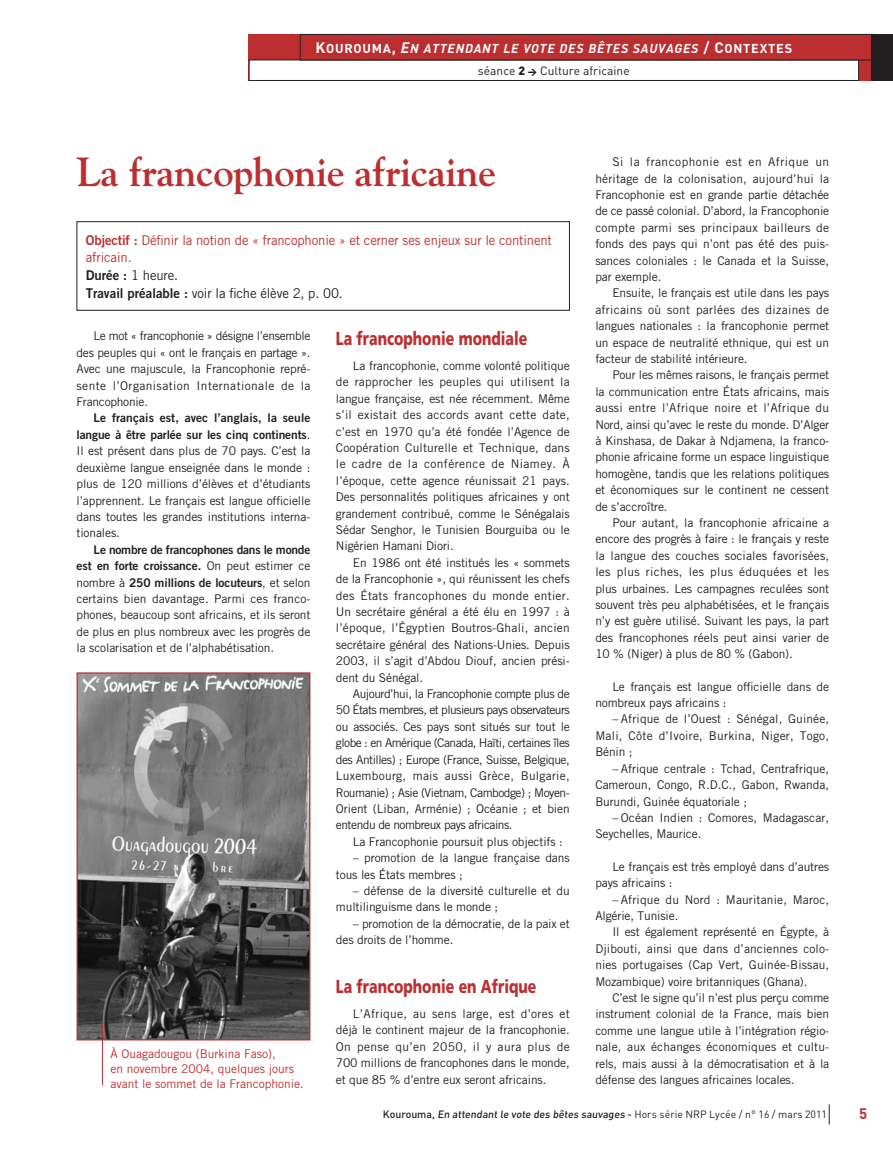
<style>
.page{position:relative;width:893px;height:1149px;background:#fff}
.page>*{position:absolute;margin:0;border:0;box-sizing:border-box;transform-origin:0 0}
.t1{font:700 40.5px "Goudy";letter-spacing:-.015em;color:#bc2f31}
.t2{font:900 18.75px "Frutiger";color:#bc2f31;scale:.75 1}
.t3{font:700 15px "DIN";color:#bc2f31}
.t4{font:13.5px/16.2px "Trade Gothic";letter-spacing:-.01em;color:#bc2f31}
.t5{font:13.5px/18.3px "Trade Gothic";letter-spacing:-.01em;color:#231f20}
.t6{font:italic 700 12.75px "DIN";letter-spacing:.06em;color:#fff}
.t7{font:12px/16.4px "Trade Gothic";letter-spacing:-.01em;color:#231f20;text-align:justify}
.t8{font:12px/16.4px "Trade Gothic Bold Two";letter-spacing:-.01em;color:#231f20;text-align:right}
.t9{font:12px/15px "Trade Gothic";color:#bc2f31}
.t10{font:12px/16.4px "Trade Gothic";letter-spacing:.01em;color:#231f20}
.t11{font:12px "DIN";color:#231f20}
.t12{font:500 10.5px "DIN";color:#231f20}
.s1{font-style:normal;font-size:15px}
.s2{font-style:normal}
.s3{font-size:15px}
.s4{font-weight:900}
.s5{font-weight:900;font-size:9px}
.s6{font-family:"Trade Gothic Bold Two"}
.s7{font-family:"Trade Gothic"}
.s8{font-weight:400}
</style>
<div class="page">
<svg style="left:829px;top:1104px;width:1px;height:20px"></svg>
<div style="left:77px;top:221px;width:493px;height:89px;border:1px solid #231f20"></div>
<div style="left:249px;top:34px;width:627px;height:47px;background:#bc2f31"></div>
<div style="left:249px;top:60px;width:610px;height:20px;background:#fff"></div>
<div style="left:249px;top:60px;width:610px;height:21px;border:1px solid #231f20"></div>
<div style="left:300px;top:34px;width:574px;height:26px;border:1px solid #231f20"></div>
<div style="left:872px;top:34px;width:21px;height:47px;background:#231f20"></div>
<img style="left:79px;top:674px;width:229px;height:364px">
<div style="left:77px;top:672px;width:233px;height:368px;border:1px solid #bc2f31"></div>
<hr style="left:102px;top:1023px;width:1px;height:61px;background:#bc2f31">
<p class="t6" style="left:315px;top:43px;width:478px"><span class="s1">K</span><span class="s2">OUROUMA</span><span class="s1">,</span> <span class="s3">E</span>N ATTENDANT LE VOTE DES BÊTES SAUVAGES <span class="s1">/ C</span><span class="s2">ONTEXTES</span></p>
<p class="t11" style="left:478px;top:67px;width:153px">séance <span class="s4">2</span> <span class="s5">&gt;</span> Culture africaine</p>
<h1 class="t1" style="left:77px;top:156px;width:421px">La francophonie africaine</h1>
<p class="t4" style="left:86px;top:233px;width:468px"><span class="s6">Objectif :</span> Définir la notion de « francophonie » et cerner ses enjeux sur le continent africain.</p>
<p class="t5" style="left:86px;top:267px;width:259px"><span class="s6">Durée :</span> 1 heure.<br><span class="s6">Travail préalable :</span> voir la fiche élève 2, p. 00.</p>
<p class="t7" style="left:77px;top:329px;width:235px;text-indent:17px">Le mot « francophonie » désigne l’ensemble des peuples qui « ont le français en partage ».<br>Avec une majuscule, la Francophonie repré&shy;sente l’Organisation Internationale de la Francophonie.</p>
<p class="t8" style="left:77px;top:411px;width:235px">Le français est, avec l’anglais, la seule langue à être parlée sur les cinq continents<span class="s7">.</span></p>
<p class="t7" style="left:77px;top:443px;width:235px">Il est présent dans plus de 70 pays. C’est la deuxième langue enseignée dans le monde : plus de 120 millions d’élèves et d’étudiants l’apprennent. Le français est langue officielle dans toutes les grandes institutions interna&shy;tionales.</p>
<p class="t8" style="left:77px;top:542px;width:235px;text-align:justify;text-indent:17px">Le nombre de francophones dans le monde est en forte croissance. <span class="s7">On peut estimer ce nombre à</span> 250 millions de locuteurs<span class="s7">, et selon</span></p>
<p class="t7" style="left:77px;top:591px;width:235px">certains bien davantage. Parmi ces franco&shy;phones, beaucoup sont africains, et ils seront de plus en plus nombreux avec les progrès de la scolarisation et de l’alphabétisation.</p>
<p class="t9" style="left:111px;top:1046px;width:195px">À Ouagadougou (Burkina Faso),<br>en novembre 2004, quelques jours avant le sommet de la Francophonie.</p>
<h2 class="t2" style="left:336px;top:331px;width:257px">La francophonie mondiale</h2>
<p class="t7" style="left:336px;top:358px;width:235px;text-indent:17px">La francophonie, comme volonté politique de rapprocher les peuples qui utilisent la langue française, est née récemment. Même s’il existait des accords avant cette date, c’est en 1970 qu’a été fondée l’Agence de Coopération Culturelle et Technique, dans le cadre de la conférence de Niamey. À l’époque, cette agence réunissait 21 pays.<br>Des personnalités politiques africaines y ont grandement contribué, comme le Sénégalais Sédar Senghor, le Tunisien Bourguiba ou le Nigérien Hamani Diori.</p>
<p class="t7" style="left:336px;top:555px;width:235px;text-indent:17px">En 1986 ont été institués les « sommets de la Francophonie », qui réunissent les chefs des États francophones du monde entier.<br>Un secrétaire général a été élu en 1997 : à l’époque, l’Égyptien Boutros-Ghali, ancien secrétaire général des Nations-Unies. Depuis 2003, il s’agit d’Abdou Diouf, ancien prési&shy;dent du Sénégal.</p>
<p class="t7" style="left:336px;top:686px;width:235px;text-indent:17px">Aujourd’hui, la Francophonie compte plus de 50 États membres, et plusieurs pays observateurs ou associés. Ces pays sont situés sur tout le globe : en Amérique (Canada, Haïti, certaines îles des Antilles) ; Europe (France, Suisse, Belgique, Luxembourg, mais aussi Grèce, Bulgarie, Roumanie) ; Asie (Vietnam, Cambodge) ; Moyen-Orient (Liban, Arménie) ; Océanie ; et bien entendu de nombreux pays africains.</p>
<p class="t7" style="left:353px;top:834px;width:211px">La Francophonie poursuit plus objectifs :</p>
<p class="t7" style="left:336px;top:850px;width:235px;text-indent:17px">– promotion de la langue française dans tous les États membres ;</p>
<p class="t7" style="left:336px;top:883px;width:235px;text-indent:17px">– défense de la diversité culturelle et du multilinguisme dans le monde ;</p>
<p class="t7" style="left:336px;top:916px;width:235px;text-indent:17px">– promotion de la démocratie, de la paix et des droits de l’homme.</p>
<h2 class="t2" style="left:336px;top:978px;width:269px">La francophonie en Afrique</h2>
<p class="t7" style="left:336px;top:1006px;width:235px;text-indent:17px">L’Afrique, au sens large, est d’ores et déjà le continent majeur de la francophonie.<br>On pense qu’en 2050, il y aura plus de 700 millions de francophones dans le monde, et que 85 % d’entre eux seront africains.</p>
<p class="t7" style="left:595px;top:155px;width:235px;text-indent:17px">Si la francophonie est en Afrique un héritage de la colonisation, aujourd’hui la Francophonie est en grande partie détachée de ce passé colonial. D’abord, la Francophonie compte parmi ses principaux bailleurs de fonds des pays qui n’ont pas été des puis&shy;sances coloniales : le Canada et la Suisse, par exemple.</p>
<p class="t7" style="left:595px;top:286px;width:235px;text-indent:17px">Ensuite, le français est utile dans les pays africains où sont parlées des dizaines de langues nationales : la francophonie permet un espace de neutralité ethnique, qui est un facteur de stabilité intérieure.</p>
<p class="t7" style="left:595px;top:368px;width:235px;text-indent:17px">Pour les mêmes raisons, le français permet la communication entre États africains, mais aussi entre l’Afrique noire et l’Afrique du Nord, ainsi qu’avec le reste du monde. D’Alger à Kinshasa, de Dakar à Ndjamena, la franco&shy;phonie africaine forme un espace linguistique homogène, tandis que les relations politiques et économiques sur le continent ne cessent de s’accroître.</p>
<p class="t7" style="left:595px;top:515px;width:235px;text-indent:17px">Pour autant, la francophonie africaine a encore des progrès à faire : le français y reste la langue des couches sociales favorisées, les plus riches, les plus éduquées et les plus urbaines. Les campagnes reculées sont souvent très peu alphabétisées, et le français n’y est guère utilisé. Suivant les pays, la part des francophones réels peut ainsi varier de 10 % (Niger) à plus de 80 % (Gabon).</p>
<p class="t7" style="left:595px;top:679px;width:235px;text-indent:17px">Le français est langue officielle dans de nombreux pays africains :</p>
<p class="t7" style="left:595px;top:711px;width:235px;text-indent:17px">– Afrique de l’Ouest : Sénégal, Guinée, Mali, Côte d’Ivoire, Burkina, Niger, Togo, Bénin ;</p>
<p class="t7" style="left:595px;top:761px;width:235px;text-indent:17px">– Afrique centrale : Tchad, Centrafrique, Cameroun, Congo, R.D.C., Gabon, Rwanda, Burundi, Guinée équatoriale ;</p>
<p class="t7" style="left:595px;top:810px;width:235px;text-indent:17px">– Océan Indien : Comores, Madagascar,<br>Seychelles, Maurice.</p>
<p class="t7" style="left:595px;top:859px;width:235px;text-indent:17px">Le français est très employé dans d’autres pays africains :</p>
<p class="t10" style="left:595px;top:891px;width:235px;text-indent:17px">– Afrique du Nord : Mauritanie, Maroc,<br>Algérie, Tunisie.</p>
<p class="t7" style="left:595px;top:924px;width:235px;text-indent:17px">Il est également représenté en Égypte, à Djibouti, ainsi que dans d’anciennes colo&shy;nies portugaises (Cap Vert, Guinée-Bissau, Mozambique) voire britanniques (Ghana).</p>
<p class="t7" style="left:595px;top:990px;width:235px;text-indent:17px">C’est le signe qu’il n’est plus perçu comme instrument colonial de la France, mais bien comme une langue utile à l’intégration régio&shy;nale, aux échanges économiques et cultu&shy;rels, mais aussi à la démocratisation et à la défense des langues africaines locales.</p>
<p class="t12" style="left:383px;top:1110px;width:446px">Kourouma, En attendant le vote des bêtes sauvages - <span class="s8">Hors série NRP Lycée / n° 16 / mars 2011</span></p>
<p class="t3" style="left:859px;top:1107px;width:10px">5</p>
</div>
